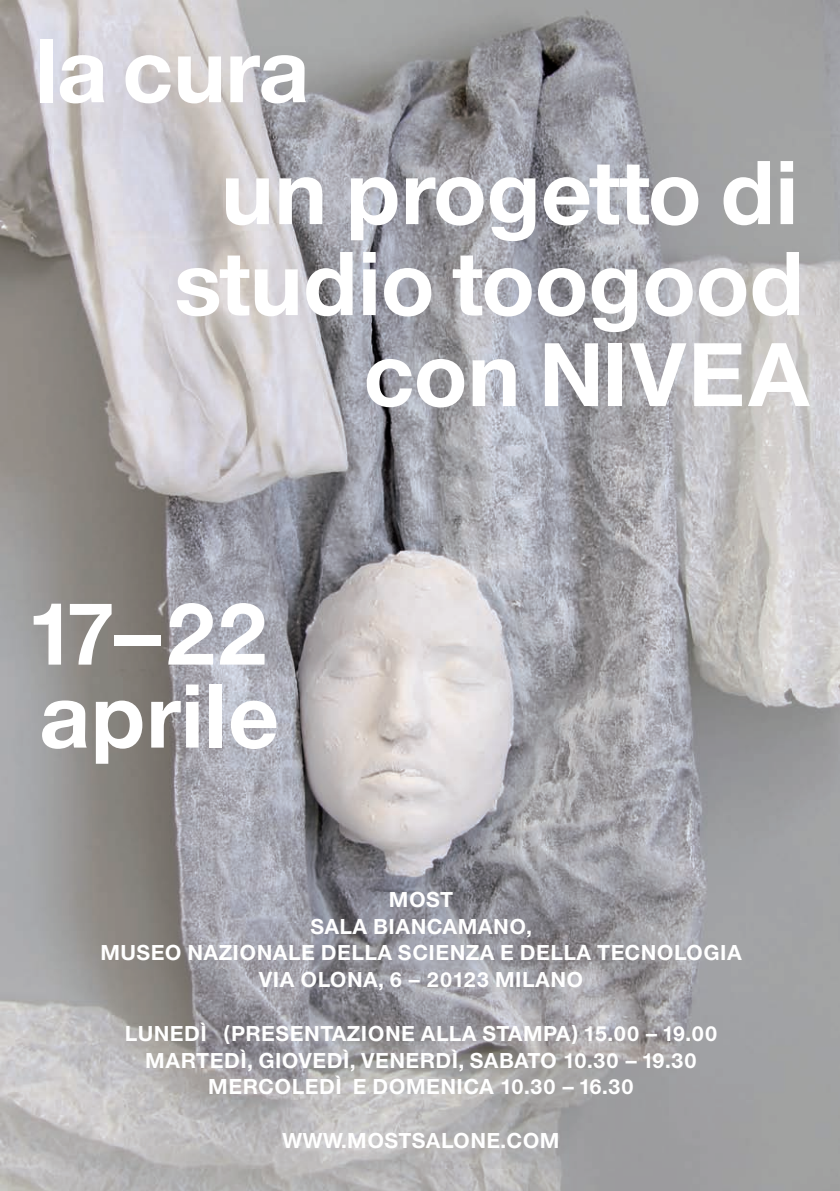
<style>
.page{position:relative;width:840px;height:1191px;background:#fff}
.page>*{position:absolute;margin:0;border:0;box-sizing:border-box;transform-origin:0 0}
.t1{font:700 84.2px "Europa Gro Nr 2 SBOP";letter-spacing:-.015em;color:#fff}
.t2{font:700 83.8px "Europa Gro Nr 2 SBOP";letter-spacing:.015em;color:#fff}
.t3{font:700 83px "Europa Gro Nr 2 SBOP";color:#fff}
.t4{font:700 20px "Europa Gro Nr 2 SBOP";letter-spacing:.025em;color:#fff}
.s1{font-size:84.2px}
</style>
<div class="page">
<img style="left:0;top:0;width:839px;height:1190px">
<p class="t1" style="left:34px;top:21px;width:277px">la cura</p>
<p class="t1" style="left:221px;top:143px;width:579px">un progetto di</p>
<p class="t1" style="left:173px;top:234px;width:632px">studio toogood</p>
<p class="t2" style="left:363px;top:325px;width:448px"><span class="s1">con</span> NIVEA</p>
<p class="t3" style="left:25px;top:584px;width:245px">17<span class="s1">–</span>22</p>
<p class="t1" style="left:39px;top:666px;width:242px">aprile</p>
<p class="t4" style="left:388px;top:887px;width:66px">MOST</p>
<p class="t4" style="left:310px;top:914px;width:223px">SALA BIANCAMANO,</p>
<p class="t4" style="left:100px;top:941px;width:642px">MUSEO NAZIONALE DELLA SCIENZA E DELLA TECNOLOGIA</p>
<p class="t4" style="left:259px;top:968px;width:326px">VIA OLONA, 6 – 20123 MILANO</p>
<p class="t4" style="left:125px;top:1021px;width:593px">LUNEDÌ Ί (PRESENTAZIONE ALLA STAMPA) 15.00 – 19.00</p>
<p class="t4" style="left:145px;top:1048px;width:552px">MARTEDÌ, GIOVEDÌ, VENERDÌ, SABATO 10.30 – 19.30</p>
<p class="t4" style="left:208px;top:1075px;width:427px">MERCOLEDÌΊ E DOMENICA 10.30 – 16.30</p>
<p class="t4" style="left:282px;top:1128px;width:278px">WWW.MOSTSALONE.COM</p>
</div>
